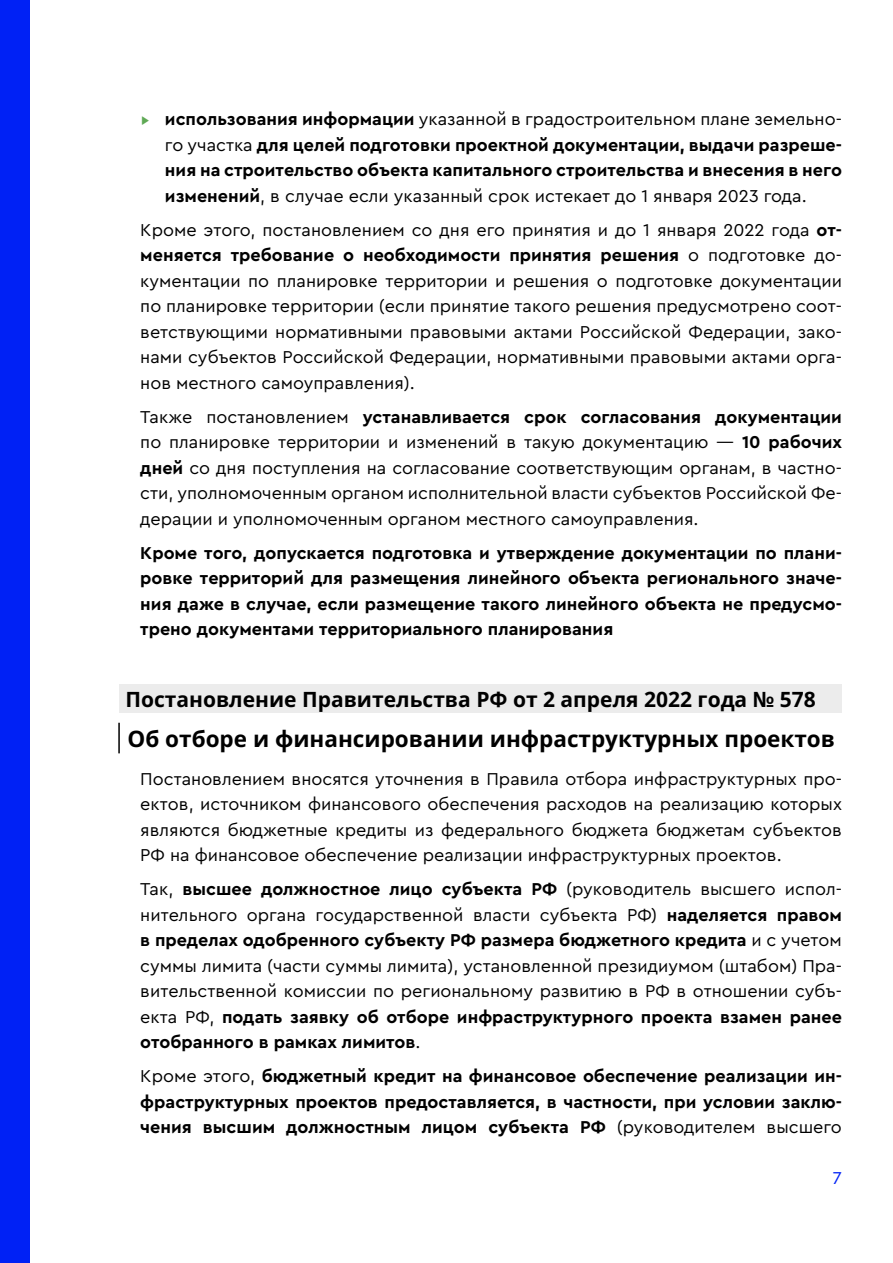
<style>
.page{position:relative;width:893px;height:1263px;background:#fff}
.page>*{position:absolute;margin:0;border:0;box-sizing:border-box;transform-origin:0 0}
.t1{font:700 22.5px "Open Sans";color:#000}
.t2{font:700 21px "Open Sans";color:#000}
.t3{font:18px/25.5px "Cera Pro";color:#000;text-align:justify}
.t4{font:700 18px/25.5px "Cera Pro";color:#000;text-align:justify}
.t5{font:18px "Cera Pro";color:#0021f5}
.s1{font-weight:400;color:#5fa955}
.s2{font-weight:400}
.s3{font-weight:700}
</style>
<div class="page">
<div style="left:0;top:0;width:30px;height:1263px;background:#0021f5"></div>
<div style="left:119px;top:684px;width:723px;height:29px;background:#ececec"></div>
<hr style="left:118px;top:723px;width:2px;height:30px;background:#000">
<p class="t4" style="left:165px;top:106px;width:678px;text-indent:-25px"><span class="s1">▸</span> использования информации <span class="s2">указанной в градостроительном плане земельно&shy;го участка</span> для целей подготовки проектной документации, выдачи разреше&shy;ния на строительство объекта капитального строительства и внесения в него изменений<span class="s2">, в случае если указанный срок истекает до 1 января 2023 года.</span></p>
<p class="t3" style="left:140px;top:216px;width:703px">Кроме этого, постановлением со дня его принятия и до 1 января 2022 года <span class="s3">от&shy;меняется требование о необходимости принятия решения</span> о подготовке до&shy;кументации по планировке территории и решения о подготовке документации по планировке территории (если принятие такого решения предусмотрено соот&shy;ветствующими нормативными правовыми актами Российской Федерации, зако&shy;нами субъектов Российской Федерации, нормативными правовыми актами орга&shy;нов местного самоуправления).</p>
<p class="t3" style="left:140px;top:403px;width:703px">Также постановлением <span class="s3">устанавливается срок согласования документации </span>по планировке территории и изменений в такую документацию — <span class="s3">10 рабочих дней</span> со дня поступления на согласование соответствующим органам, в частно&shy;сти, уполномоченным органом исполнительной власти субъектов Российской Фе&shy;дерации и уполномоченным органом местного самоуправления.</p>
<p class="t4" style="left:140px;top:539px;width:703px">Кроме того, допускается подготовка и утверждение документации по плани&shy;ровке территорий для размещения линейного объекта регионального значе&shy;ния даже в случае, если размещение такого линейного объекта не предусмо&shy;трено документами территориального планирования</p>
<p class="t2" style="left:125px;top:685px;width:692px">Постановление Правительства РФ от 2 апреля 2022 года № 578</p>
<p class="t1" style="left:128px;top:723px;width:709px">Об отборе и финансировании инфраструктурных проектов</p>
<p class="t3" style="left:140px;top:765px;width:703px">Постановлением вносятся уточнения в Правила отбора инфраструктурных про&shy;ектов, источником финансового обеспечения расходов на реализацию которых являются бюджетные кредиты из федерального бюджета бюджетам субъектов РФ на финансовое обеспечение реализации инфраструктурных проектов.</p>
<p class="t3" style="left:140px;top:875px;width:703px">Так, <span class="s3">высшее должностное лицо субъекта РФ</span> (руководитель высшего испол&shy;нительного органа государственной власти субъекта РФ) <span class="s3">наделяется правом в пределах одобренного субъекту РФ размера бюджетного кредита</span> и с учетом суммы лимита (части суммы лимита), установленной президиумом (штабом) Пра&shy;вительственной комиссии по региональному развитию в РФ в отношении субъ&shy;екта РФ, <span class="s3">подать заявку об отборе инфраструктурного проекта взамен ранее отобранного в рамках лимитов</span>.</p>
<p class="t4" style="left:140px;top:1063px;width:703px"><span class="s2">Кроме этого,</span> бюджетный кредит на финансовое обеспечение реализации ин&shy;фраструктурных проектов предоставляется, в частности, при условии заклю&shy;чения высшим должностным лицом субъекта РФ <span class="s2">(руководителем высшего</span></p>
<p class="t5" style="left:833px;top:1166px;width:11px">7</p>
</div>
